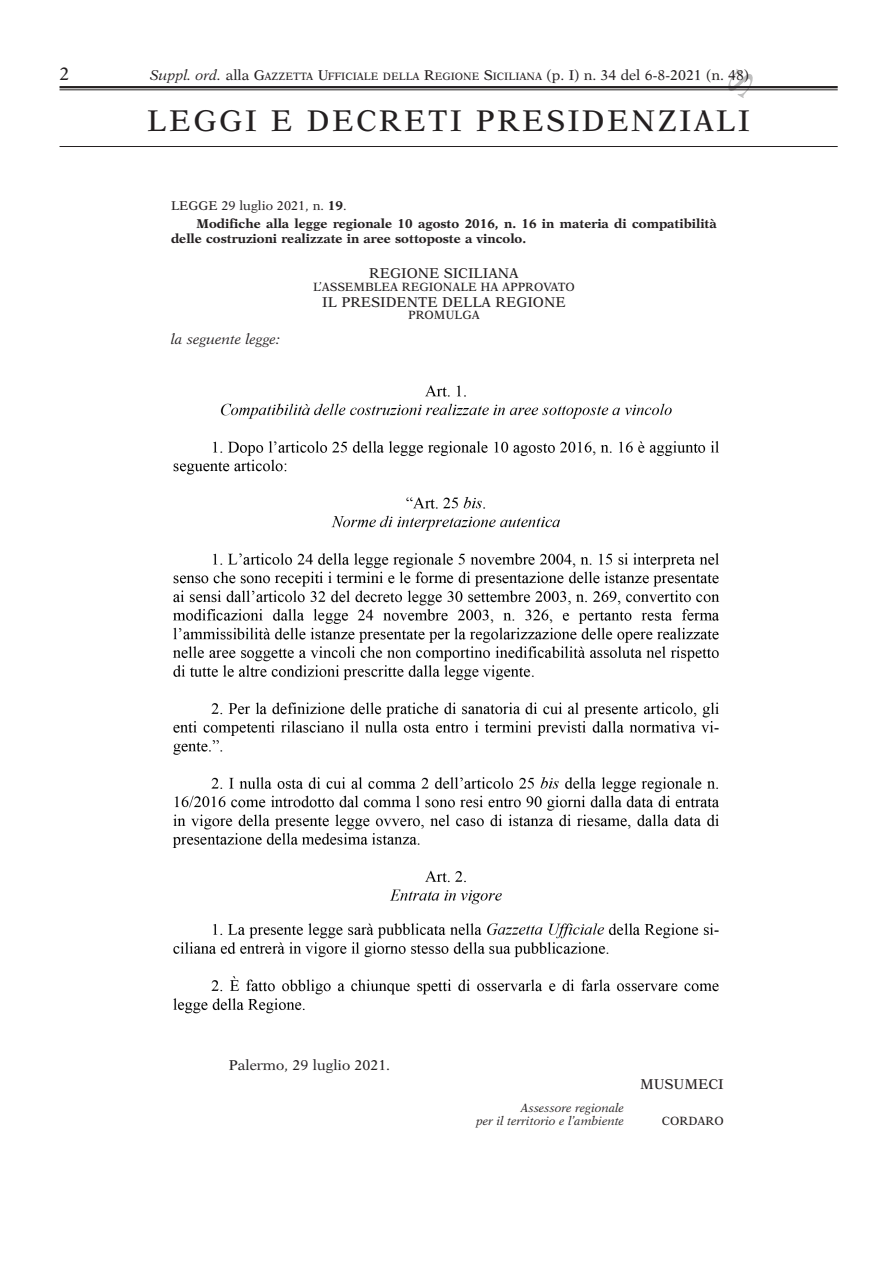
<style>
.page{position:relative;width:893px;height:1263px;background:#fff}
.page>*{position:absolute;margin:0;border:0;box-sizing:border-box;transform-origin:0 0}
.t1{font:30px "New Aster";letter-spacing:.085em;color:#231f20}
.t2{font:18px "New Aster";color:#231f20}
.t3{font:14.25px "New Aster";color:#231f20}
.t4{font:italic 14.25px "New Aster";color:#231f20}
.t5{font:700 12.75px/18.5px "New Aster";color:#231f20}
.t6{font:12px "New Aster";color:#231f20}
.t7{font:italic 12px/13.8px "New Aster";color:#231f20;text-align:right}
.s1{font-style:italic}
.s2{font-size:10.65px}
.s3{font-weight:400}
</style>
<div class="page">
<hr style="left:60px;top:86px;width:778px;height:2px;background:#231f20">
<hr style="left:60px;top:90px;width:778px;height:1px;background:#231f20">
<hr style="left:60px;top:146px;width:778px;height:1px;background:#231f20">
<img style="left:172px;top:385px;width:548px;height:629px">
<svg style="left:699px;top:88px;width:57px;height:3px"></svg>
<p class="t2" style="left:60px;top:66px;width:12px">2</p>
<p class="t3" style="left:150px;top:69px;width:601px"><span class="s1">Suppl. ord.</span> alla G<span class="s2">AZZETTA</span> U<span class="s2">FFICIALE DELLA</span> R<span class="s2">EGIONE</span> S<span class="s2">ICILIANA</span> (p. I) n. 34 del 6-8-2021 (n. 48)</p>
<h1 class="t1" style="left:147px;top:108px;width:604px">LEGGI E DECRETI PRESIDENZIALI</h1>
<p class="t5" style="left:197px;top:197px;width:522px;text-indent:-26px"><span class="s3">LEGGE 29 luglio 2021, n.</span> 19<span class="s3">.<br></span>Modifiche alla legge regionale 10 agosto 2016, n. 16 in materia di compatibilità</p>
<p class="t5" style="left:171px;top:230px;width:357px">delle costruzioni realizzate in aree sottoposte a vincolo.</p>
<p class="t3" style="left:369px;top:267px;width:151px">REGIONE SICILIANA</p>
<p class="t6" style="left:313px;top:281px;width:263px">L’ASSEMBLEA REGIONALE HA APPROVATO</p>
<p class="t3" style="left:322px;top:296px;width:245px">IL PRESIDENTE DELLA REGIONE</p>
<p class="t6" style="left:408px;top:310px;width:73px">PROMULGA</p>
<p class="t4" style="left:171px;top:333px;width:111px">la seguente legge:</p>
<p class="t3" style="left:229px;top:1059px;width:163px">Palermo, 29 luglio 2021.</p>
<p class="t7" style="left:476px;top:1101px;width:149px">Assessore regionale<br>per il territorio e l’ambiente</p>
<p class="t3" style="left:640px;top:1078px;width:85px">MUSUMECI</p>
<p class="t6" style="left:662px;top:1116px;width:63px">CORDARO</p>
</div>
